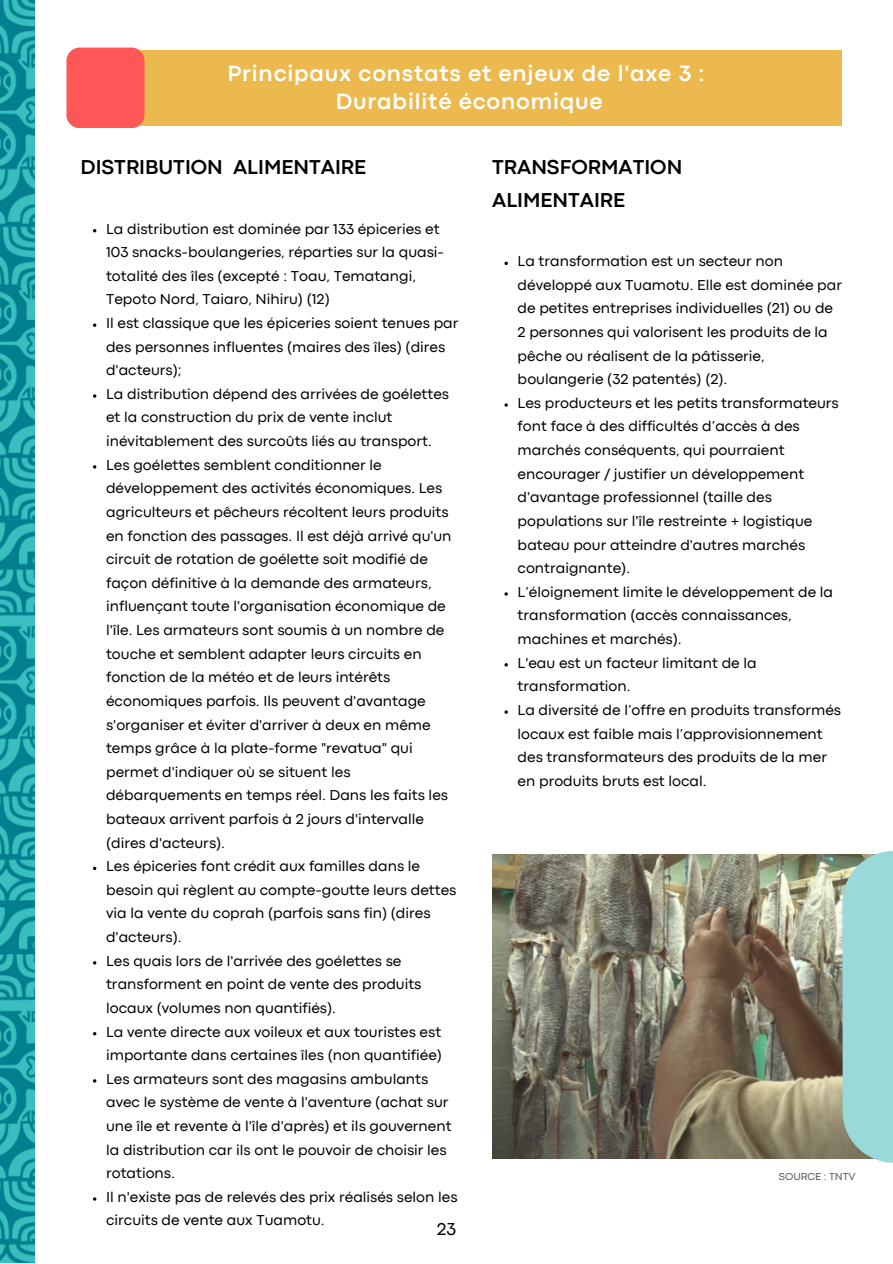
<style>
.page{position:relative;width:893px;height:1264px;background:#fff}
.page>*{position:absolute;margin:0;border:0;box-sizing:border-box;transform-origin:0 0}
.t1{font:700 22.95px/28px "Codec Pro";letter-spacing:.035em;color:#fff;text-align:center}
.t2{font:700 21px/32.5px "Codec Pro";color:#000}
.t3{font:18px "Codec Pro";color:#000}
.t4{font:15px/23.5px "Codec Pro";color:#000}
.t5{font:10.5px "Codec Pro";color:#545454}
</style>
<div class="page">
<img style="left:0;top:0;width:35px;height:1262px">
<img style="left:492px;top:854px;width:350px;height:304px">
<div style="left:842px;top:850px;width:50px;height:312px;background:#99d9d9"></div>
<div style="left:81px;top:50px;width:760px;height:76px;background:#ebb94e"></div>
<svg style="left:504px;top:262px;width:4px;height:3px"></svg>
<svg style="left:504px;top:403px;width:4px;height:4px"></svg>
<svg style="left:504px;top:663px;width:4px;height:3px"></svg>
<svg style="left:93px;top:323px;width:3px;height:4px"></svg>
<svg style="left:93px;top:394px;width:3px;height:4px"></svg>
<div style="left:66px;top:48px;width:78px;height:80px;background:#ff5757;border-radius:13px"></div>
<h1 class="t1" style="left:227px;top:61px;width:478px">Principaux constats et enjeux de l'axe 3 :<br>Durabilité économique</h1>
<h2 class="t2" style="left:81px;top:152px;width:287px">DISTRIBUTION ALIMENTAIRE</h2>
<p class="t4" style="left:106px;top:218px;width:354px">La distribution est dominée par 133 épiceries et 103 snacks-boulangeries, réparties sur la quasi&shy;totalité des îles (excepté : Toau, Tematangi, Tepoto Nord, Taiaro, Nihiru) (12)<br>Il est classique que les épiceries soient tenues par des personnes influentes (maires des îles) (dires d'acteurs);<br>La distribution dépend des arrivées de goélettes et la construction du prix de vente inclut inévitablement des surcoûts liés au transport.<br>Les goélettes semblent conditionner le développement des activités économiques. Les agriculteurs et pêcheurs récoltent leurs produits en fonction des passages. Il est déjà arrivé qu'un circuit de rotation de goélette soit modifié de façon définitive à la demande des armateurs, influençant toute l'organisation économique de l'île. Les armateurs sont soumis à un nombre de touche et semblent adapter leurs circuits en fonction de la météo et de leurs intérêts économiques parfois. Ils peuvent d'avantage s'organiser et éviter d'arriver à deux en même temps grâce à la plate-forme "revatua" qui permet d'indiquer où se situent les débarquements en temps réel. Dans les faits les bateaux arrivent parfois à 2 jours d'intervalle (dires d'acteurs).<br>Les épiceries font crédit aux familles dans le besoin qui règlent au compte-goutte leurs dettes via la vente du coprah (parfois sans fin) (dires d'acteurs).<br>Les quais lors de l'arrivée des goélettes se transforment en point de vente des produits locaux (volumes non quantifiés).<br>La vente directe aux voileux et aux touristes est importante dans certaines îles (non quantifiée)<br>Les armateurs sont des magasins ambulants avec le système de vente à l'aventure (achat sur une île et revente à l'île d'après) et ils gouvernent la distribution car ils ont le pouvoir de choisir les rotations.<br>Il n'existe pas de relevés des prix réalisés selon les circuits de vente aux Tuamotu.</p>
<p class="t3" style="left:436px;top:1222px;width:21px">23</p>
<h2 class="t2" style="left:492px;top:152px;width:192px">TRANSFORMATION<br>ALIMENTAIRE</h2>
<p class="t4" style="left:517px;top:250px;width:326px">La transformation est un secteur non développé aux Tuamotu. Elle est dominée par de petites entreprises individuelles (21) ou de 2 personnes qui valorisent les produits de la pêche ou réalisent de la pâtisserie, boulangerie (32 patentés) (2).<br>Les producteurs et les petits transformateurs font face à des difficultés d’accès à des marchés conséquents, qui pourraient encourager / justifier un développement d'avantage professionnel (taille des populations sur l'île restreinte + logistique bateau pour atteindre d'autres marchés contraignante).<br>L’éloignement limite le développement de la transformation (accès connaissances, machines et marchés).<br>L'eau est un facteur limitant de la transformation.<br>La diversité de l’offre en produits transformés locaux est faible mais l’approvisionnement des transformateurs des produits de la mer en produits bruts est local.</p>
<p class="t5" style="left:778px;top:1172px;width:78px">SOURCE : TNTV</p>
</div>
